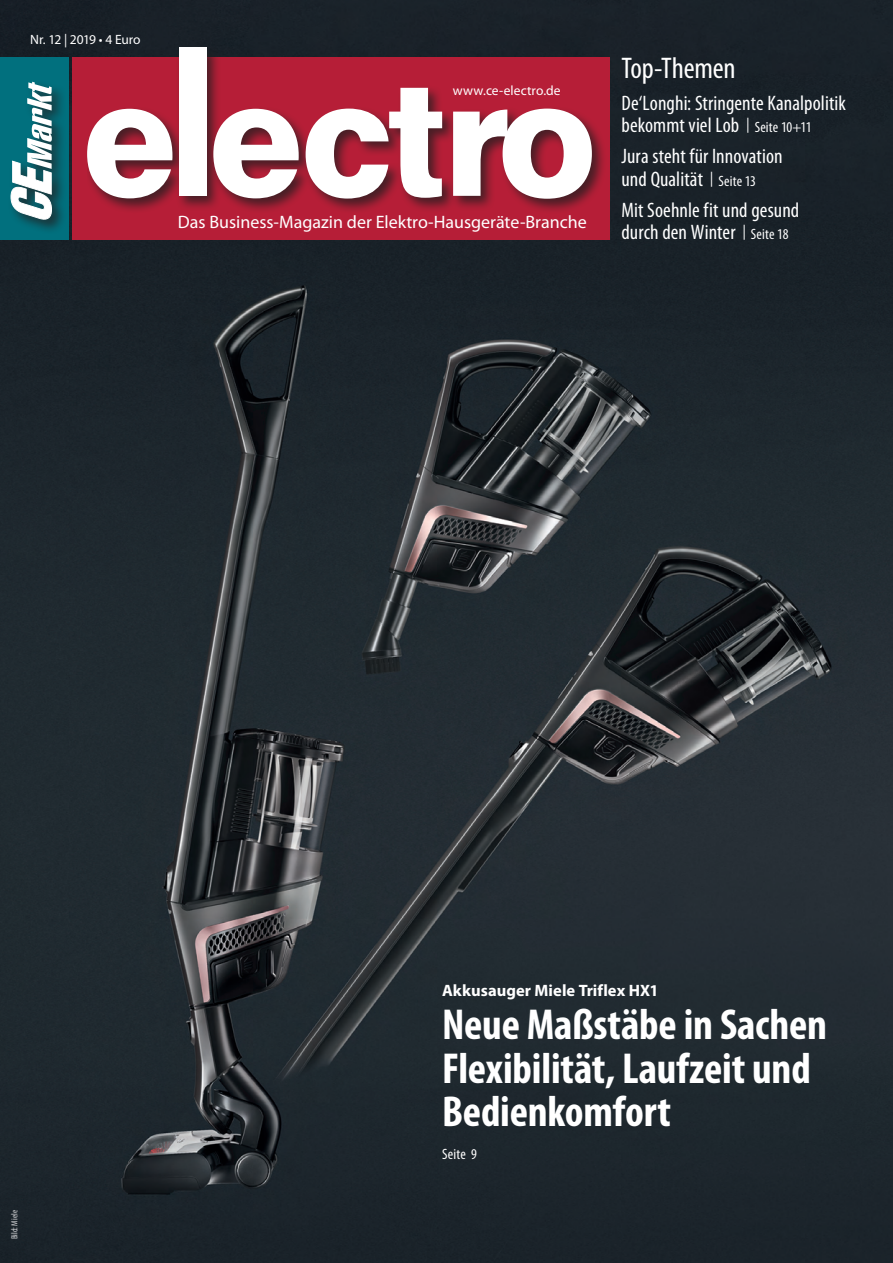
<style>
.page{position:relative;width:893px;height:1263px;background:#fff}
.page>*{position:absolute;margin:0;border:0;box-sizing:border-box;transform-origin:0 0}
.t1{font:700 condensed 43.5px/43.5px "Myriad Pro";letter-spacing:-.005em;color:#fff}
.t2{font:condensed 30px "Myriad Pro";letter-spacing:-.005em;color:#fff}
.t3{font:condensed 21px/22.5px "Myriad Pro";letter-spacing:.005em;color:#fff}
.t4{font:18px "Myriad Pro";color:#fff}
.t5{font:700 16.5px "Myriad Pro";letter-spacing:.005em;color:#fff}
.t6{font:condensed 15px "Myriad Pro";letter-spacing:.015em;color:#fff}
.t7{font:13.5px "Myriad Pro";color:#fff}
.t8{font:condensed 9px "Myriad Pro";color:#d1d2d4}
.s1{font-size:15px}
</style>
<div class="page">
<img style="left:0;top:0;width:893px;height:1263px">
<div style="left:0;top:57px;width:68px;height:183px;background:#01707e"></div>
<div style="left:73px;top:57px;width:537px;height:183px;background:#b61e37"></div>
<div style="left:8px;top:79px;width:59px;height:155px;background:#231f20;opacity:.75"></div>
<svg style="left:11px;top:82px;width:41px;height:138px"></svg>
<div style="left:87px;top:47px;width:520px;height:167px;background:#231f20;opacity:.75"></div>
<svg style="left:87px;top:109px;width:85px;height:89px;background:#d9b5bb"></svg>
<div style="left:179px;top:47px;width:28px;height:149px;background:#fff"></div>
<svg style="left:213px;top:109px;width:86px;height:89px;background:#d7b3b9"></svg>
<svg style="left:306px;top:88px;width:136px;height:111px"></svg>
<svg style="left:453px;top:109px;width:139px;height:90px;background:#d9b2b8"></svg>
<p class="t7" style="left:30px;top:31px;width:112px">Nr. 12 | 2019 • 4 Euro</p>
<p class="t7" style="left:453px;top:82px;width:109px">www.ce-electro.de</p>
<p class="t4" style="left:178px;top:211px;width:411px">Das Business-Magazin der Elektro-Hausgeräte-Branche</p>
<h2 class="t2" style="left:621px;top:49px;width:116px">Top-Themen</h2>
<p class="t3" style="left:621px;top:91px;width:226px">De‘Longhi: Stringente Kanalpolitik bekommt viel Lob <span class="s1">| Seite 10+11</span></p>
<p class="t3" style="left:621px;top:145px;width:163px">Jura steht für Innovation und Qualität <span class="s1">| Seite 13</span></p>
<p class="t3" style="left:621px;top:198px;width:179px">Mit Soehnle fit und gesund durch den Winter <span class="s1">| Seite 18</span></p>
<p class="t8" style="left:9px;top:1239px;width:31px;rotate:-90deg">Bild: Miele</p>
<p class="t5" style="left:442px;top:979px;width:218px">Akkusauger Miele Triflex HX1</p>
<h1 class="t1" style="left:442px;top:1002px;width:386px">Neue Maßstäbe in Sachen<br>Flexibilität, Laufzeit und<br>Bedienkomfort</h1>
<p class="t6" style="left:442px;top:1145px;width:36px">Seite 9</p>
</div>
